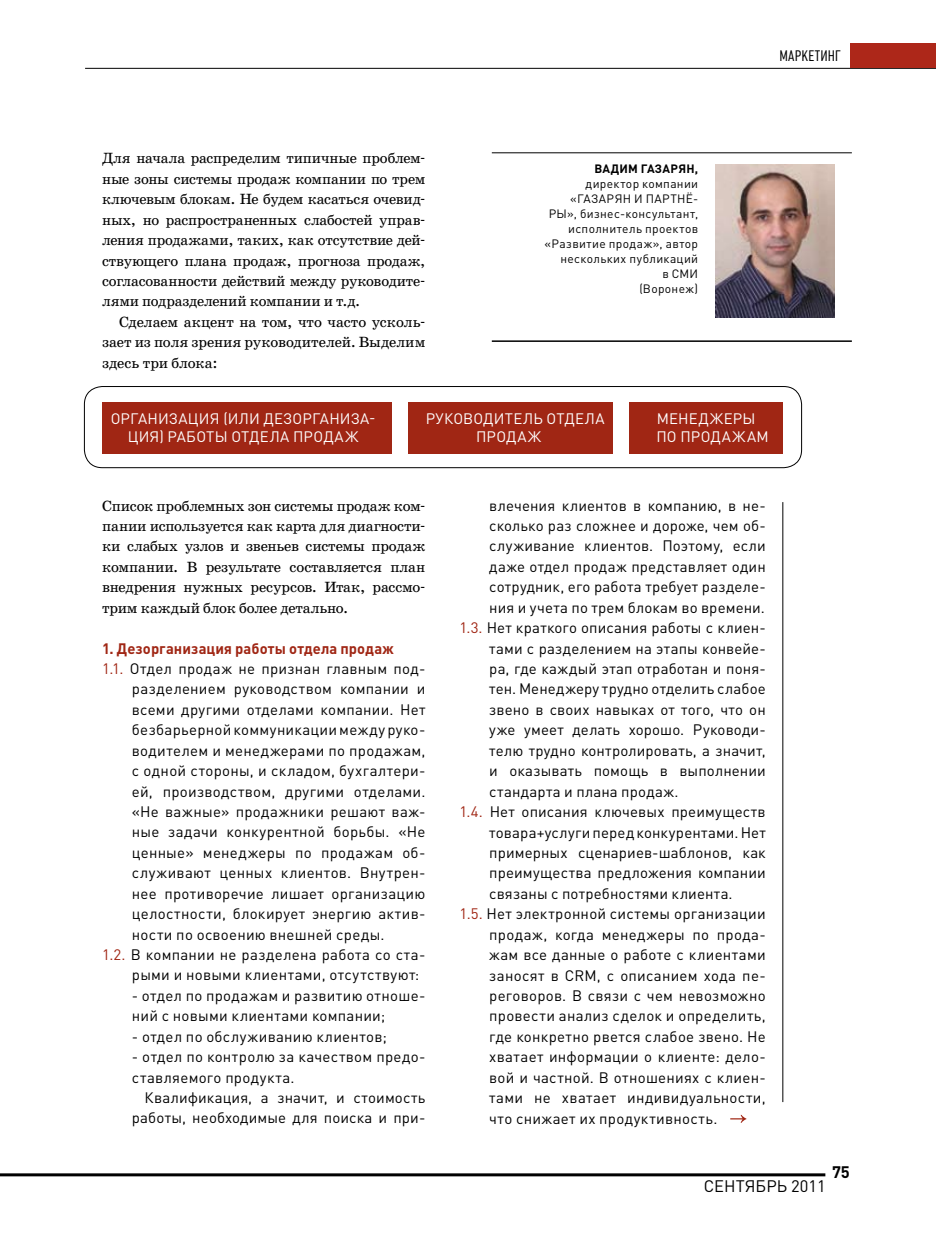
<style>
.page{position:relative;width:936px;height:1234px;background:#fff}
.page>*{position:absolute;margin:0;border:0;box-sizing:border-box;transform-origin:0 0}
.t1{font:16.5px "DIN Pro";color:#000}
.t2{font:700 16.5px "DIN Pro";color:#000}
.t3{font:15px/20.4px "DIN Pro";letter-spacing:.015em;color:#000}
.t4{font:15px/20.4px "School Book C";letter-spacing:-.01em;color:#000;text-align:justify}
.t5{font:15px "DIN Pro";letter-spacing:.03em;color:#fff}
.t6{font:700 15px "DIN Pro";letter-spacing:.01em;color:#a02614}
.t7{font:15px "Plumb Condensed";letter-spacing:.02em;color:#000}
.t8{font:12px/15px "DIN Pro";letter-spacing:.03em;color:#000;text-align:right}
.t9{font:700 12px "DIN Pro";letter-spacing:.02em;color:#000}
.s1{color:#a02614}
</style>
<div class="page">
<hr style="left:0;top:1172px;width:825px;height:3px;background:#000">
<hr style="left:85px;top:68px;width:850px;height:1px;background:#000">
<div style="left:850px;top:44px;width:85px;height:24px;background:#ad2719"></div>
<div style="left:629px;top:402px;width:153px;height:51px;background:#a02614"></div>
<hr style="left:782px;top:502px;width:1px;height:599px;background:#000">
<svg style="left:730px;top:1114px;width:16px;height:8px"></svg>
<hr style="left:492px;top:152px;width:359px;height:1px;background:#000">
<hr style="left:492px;top:340px;width:359px;height:2px;background:#000">
<img style="left:715px;top:164px;width:119px;height:153px">
<div style="left:102px;top:402px;width:289px;height:51px;background:#a02614"></div>
<div style="left:408px;top:402px;width:204px;height:51px;background:#a02614"></div>
<div style="left:84px;top:386px;width:717px;height:82px;border:1px solid #000;border-radius:18px"></div>
<p class="t7" style="left:779px;top:48px;width:63px">маркетинг</p>
<p class="t4" style="left:102px;top:148px;width:325px">Для начала распределим типичные проблем&shy;ные зоны системы продаж компании по трем ключевым блокам. Не будем касаться очевид&shy;ных, но распространенных слабостей управ&shy;ления продажами, таких, как отсутствие дей&shy;ствующего плана продаж, прогноза продаж, согласованности действий между руководите&shy;лями подразделений компании и т.д.</p>
<p class="t4" style="left:102px;top:311px;width:325px;text-indent:17px">Сделаем акцент на том, что часто усколь&shy;зает из поля зрения руководителей. Выделим здесь три блока:</p>
<p class="t9" style="left:594px;top:161px;width:105px">вадим газарян,</p>
<p class="t8" style="left:544px;top:176px;width:155px">директор компании «ГАЗАРЯН И ПАРТНЁ-<br>РЫ», бизнес-консультант, исполнитель проектов «Развитие продаж», автор нескольких публикаций<br>в СМИ<br>(Воронеж)</p>
<p class="t5" style="left:111px;top:408px;width:21px">Организа</p>
<p class="t5" style="left:188px;top:408px;width:87px">ция (или дезорганиза</p>
<p class="t5" style="left:369px;top:408px;width:8px">-</p>
<p class="t5" style="left:128px;top:426px;width:50px">ция) рабо</p>
<p class="t5" style="left:206px;top:426px;width:108px">ты отдела прода</p>
<p class="t5" style="left:345px;top:426px;width:12px">ж</p>
<p class="t5" style="left:426px;top:408px;width:30px">Руководи</p>
<p class="t5" style="left:505px;top:408px;width:100px">тель отдела</p>
<p class="t5" style="left:476px;top:426px;width:22px">прода</p>
<p class="t5" style="left:528px;top:426px;width:12px">ж</p>
<p class="t5" style="left:656px;top:408px;width:23px">Менед</p>
<p class="t5" style="left:709px;top:408px;width:25px">жеры</p>
<p class="t5" style="left:656px;top:426px;width:46px">по прода</p>
<p class="t5" style="left:732px;top:426px;width:26px">ж ам</p>
<p class="t4" style="left:102px;top:495px;width:325px">Список проблемных зон системы продаж ком&shy;пании используется как карта для диагности&shy;ки слабых узлов и звеньев системы продаж компании. В результате составляется план внедрения нужных ресурсов. Итак, рассмо&shy;трим каждый блок более детально.</p>
<p class="t6" style="left:102px;top:637px;width:293px">1. Дезорганизация работы отдела продаж</p>
<p class="t3" style="left:102px;top:657px;width:325px"><span class="s1">1.1.</span> Отдел продаж не признан главным под-</p>
<p class="t3" style="left:132px;top:678px;width:295px">разделением руководством компании и</p>
<p class="t3" style="left:132px;top:698px;width:295px">всеми другими отделами компании. Нет</p>
<p class="t3" style="left:132px;top:719px;width:295px">безбарьерной коммуникации между руко-</p>
<p class="t3" style="left:132px;top:739px;width:295px">водителем и менеджерами по продажам,</p>
<p class="t3" style="left:132px;top:759px;width:295px">с одной стороны, и складом, бухгалтери-</p>
<p class="t3" style="left:132px;top:780px;width:295px">ей, производством, другими отделами.</p>
<p class="t3" style="left:132px;top:800px;width:295px">«Не важные» продажники решают важ-</p>
<p class="t3" style="left:132px;top:821px;width:295px">ные задачи конкурентной борьбы. «Не</p>
<p class="t3" style="left:132px;top:841px;width:295px">ценные» менеджеры по продажам об-</p>
<p class="t3" style="left:132px;top:861px;width:295px">служивают ценных клиентов. Внутрен-</p>
<p class="t3" style="left:132px;top:882px;width:295px">нее противоречие лишает организацию</p>
<p class="t3" style="left:132px;top:902px;width:295px">целостности, блокирует энергию актив-</p>
<p class="t3" style="left:132px;top:923px;width:254px">ности по освоению внешней среды.</p>
<p class="t3" style="left:102px;top:943px;width:325px"><span class="s1">1.2.</span> В компании не разделена работа со ста-</p>
<p class="t3" style="left:132px;top:964px;width:289px">рыми и новыми клиентами, отсутствуют:</p>
<p class="t3" style="left:132px;top:984px;width:295px">- отдел по продажам и развитию отноше&shy;ний с новыми клиентами компании;</p>
<p class="t3" style="left:132px;top:1025px;width:256px">- отдел по обслуживанию клиентов;</p>
<p class="t3" style="left:132px;top:1045px;width:295px">- отдел по контролю за качеством предо&shy;ставляемого продукта.</p>
<p class="t3" style="left:132px;top:1086px;width:295px;text-align:right">Квалификация, а значит, и стоимость работы, необходимые для поиска и при-</p>
<p class="t3" style="left:489px;top:494px;width:278px">влечения клиентов в компанию, в не-</p>
<p class="t3" style="left:489px;top:514px;width:278px">сколько раз сложнее и дороже, чем об-</p>
<p class="t3" style="left:489px;top:535px;width:278px">служивание клиентов. П оэтому, если</p>
<p class="t3" style="left:489px;top:555px;width:278px">даже отдел продаж представляет один</p>
<p class="t3" style="left:489px;top:576px;width:278px">сотрудник, его работа требует разделе-</p>
<p class="t3" style="left:489px;top:596px;width:277px">ния и учета по трем блокам во времени.</p>
<p class="t3" style="left:459px;top:616px;width:308px"><span class="s1">1.3.</span> Нет краткого описания работы с клиен-</p>
<p class="t3" style="left:489px;top:637px;width:278px">тами с разделением на этапы конвейе-</p>
<p class="t3" style="left:489px;top:657px;width:278px">ра, где каждый этап отработан и поня-</p>
<p class="t3" style="left:489px;top:678px;width:278px">тен. Менеджеру трудно отделить слабое</p>
<p class="t3" style="left:489px;top:698px;width:278px">звено в своих навыках от того, что он</p>
<p class="t3" style="left:489px;top:719px;width:278px">уже умеет делать хорошо. Руководи-</p>
<p class="t3" style="left:489px;top:739px;width:278px">телю трудно контролировать, а значит,</p>
<p class="t3" style="left:489px;top:759px;width:278px">и оказывать помощь в выполнении</p>
<p class="t3" style="left:489px;top:780px;width:191px">стандарта и плана продаж.</p>
<p class="t3" style="left:459px;top:800px;width:308px"><span class="s1">1.4.</span> Нет описания ключевых преимуществ</p>
<p class="t3" style="left:489px;top:821px;width:278px">товара+услуги перед конкурентами. Нет</p>
<p class="t3" style="left:489px;top:841px;width:278px">примерных сценариев-шаблонов, как</p>
<p class="t3" style="left:489px;top:861px;width:278px">преимущества предложения компании</p>
<p class="t3" style="left:489px;top:882px;width:245px">связаны с потребностями клиента.</p>
<p class="t3" style="left:459px;top:902px;width:308px"><span class="s1">1.5.</span> Нет электронной системы организации</p>
<p class="t3" style="left:489px;top:923px;width:278px">продаж, когда менеджеры по прода-</p>
<p class="t3" style="left:489px;top:943px;width:278px">жам все данные о работе с клиентами</p>
<p class="t3" style="left:489px;top:964px;width:278px">заносят в CRM, с описанием хода пе-</p>
<p class="t3" style="left:489px;top:984px;width:278px">реговоров. В связи с чем невозможно</p>
<p class="t3" style="left:489px;top:1004px;width:278px">провести анализ сделок и определить,</p>
<p class="t3" style="left:489px;top:1025px;width:278px">где конкретно рвется слабое звено. Не</p>
<p class="t3" style="left:489px;top:1045px;width:278px">хватает информации о клиенте: дело-</p>
<p class="t3" style="left:489px;top:1066px;width:278px">вой и частной. В отношениях с клиен-</p>
<p class="t3" style="left:489px;top:1086px;width:278px">тами не хватает индивидуальности,</p>
<p class="t3" style="left:489px;top:1106px;width:230px">что снижает их продуктивность.</p>
<p class="t2" style="left:831px;top:1160px;width:19px">75</p>
<p class="t1" style="left:703px;top:1174px;width:11px">сен</p>
<p class="t1" style="left:735px;top:1174px;width:21px">тябр</p>
<p class="t1" style="left:776px;top:1174px;width:50px">ь 2011</p>
</div>
